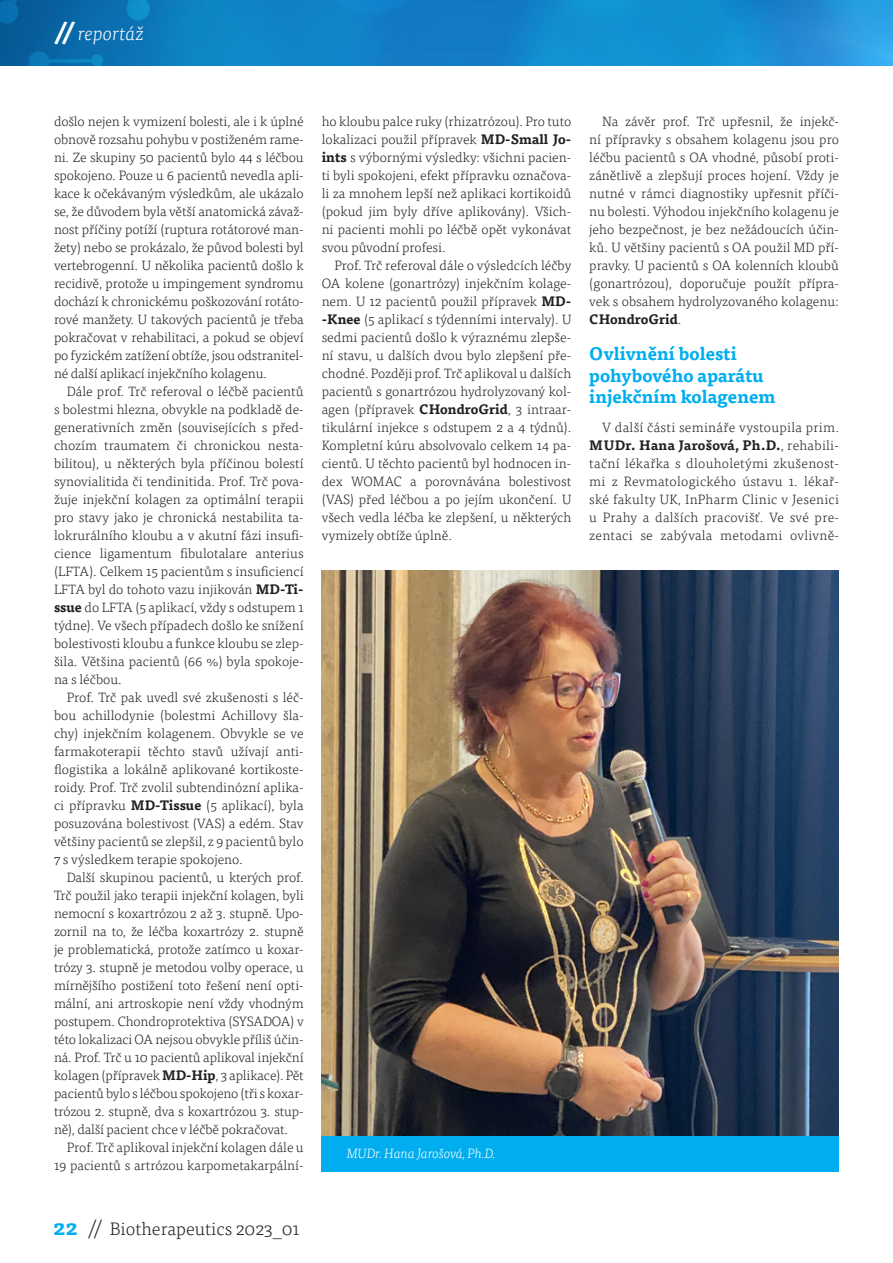
<style>
.page{position:relative;width:893px;height:1263px;background:#fff}
.page>*{position:absolute;margin:0;border:0;box-sizing:border-box;transform-origin:0 0}
.t1{font:italic 300 19.5px "Tisa Pro";color:#fff}
.MEZITITULKY_FINAL{font:700 18px/21.6px "Tisa Pro";color:#00aeef}
.t2{font:300 18px "Tisa Pro";color:#231f20}
.HLAVNÍ_TEXT{font:300 13.5px/18px "Tisa Pro";color:#231f20;text-align:justify}
.otazka_medi{font:italic 300 13.5px "Tisa Pro";letter-spacing:-.01em;color:#fff}
.s1{font-weight:700;font-size:24px}
.s2{font-weight:700}
.s3{font-weight:700;font-size:21px;color:#00aeef}
.s4{font-size:21px}
</style>
<div class="page">
<img style="left:0;top:0;width:893px;height:65px">
<img style="left:322px;top:571px;width:517px;height:565px">
<div style="left:322px;top:1136px;width:517px;height:36px;background:#00aeef"></div>
<p class="t1" style="left:55px;top:20px;width:90px"><span class="s1">//</span> reportáž</p>
<p class="HLAVNÍ_TEXT" style="left:54px;top:112px;width:251px">došlo nejen k vymizení bolesti, ale i k úplné obnově rozsahu pohybu v postiženém rame&shy;ni. Ze skupiny 50 pacientů bylo 44 s léčbou spokojeno. Pouze u 6 pacientů nevedla apli&shy;kace k očekávaným výsledkům, ale ukázalo se, že důvodem byla větší anatomická závaž&shy;nost příčiny potíží (ruptura rotátorové man&shy;žety) nebo se prokázalo, že původ bolesti byl vertebrogenní. U několika pacientů došlo k recidivě, protože u impingement syndromu dochází k chronickému poškozování rotáto&shy;rové manžety. U takových pacientů je třeba pokračovat v rehabilitaci, a pokud se objeví po fyzickém zatížení obtíže, jsou odstranitel&shy;né další aplikací injekčního kolagenu.</p>
<p class="HLAVNÍ_TEXT" style="left:54px;top:382px;width:251px;text-indent:13px">Dále prof. Trč referoval o léčbě pacientů s bolestmi hlezna, obvykle na podkladě de&shy;generativních změn (souvisejících s před&shy;chozím traumatem či chronickou nesta&shy;bilitou), u některých byla příčinou bolestí synovialitida či tendinitida. Prof. Trč pova&shy;žuje injekční kolagen za optimální terapii pro stavy jako je chronická nestabilita ta&shy;lokrurálního kloubu a v akutní fázi insufi&shy;cience ligamentum fibulotalare anterius (LFTA). Celkem 15 pacientům s insuficiencí LFTA byl do tohoto vazu injikován <span class="s2">MD-Ti&shy;ssue</span> do LFTA (5 aplikací, vždy s odstupem 1 týdne). Ve všech případech došlo ke snížení bolestivosti kloubu a funkce kloubu se zlep&shy;šila. Většina pacientů (66 %) byla spokoje&shy;na s léčbou.</p>
<p class="HLAVNÍ_TEXT" style="left:54px;top:688px;width:251px;text-indent:13px">Prof. Trč pak uvedl své zkušenosti s léč&shy;bou achillodynie (bolestmi Achillovy šla&shy;chy) injekčním kolagenem. Obvykle se ve farmakoterapii těchto stavů užívají anti&shy;flogistika a lokálně aplikované kortikoste&shy;roidy. Prof. Trč zvolil subtendinózní aplika&shy;ci přípravku <span class="s2">MD-Tissue</span> (5 aplikací), byla posuzována bolestivost (VAS) a edém. Stav většiny pacientů se zlepšil, z 9 pacientů bylo 7 s výsledkem terapie spokojeno.</p>
<p class="HLAVNÍ_TEXT" style="left:54px;top:868px;width:251px;text-indent:13px">Další skupinou pacientů, u kterých prof.<br>Trč použil jako terapii injekční kolagen, byli nemocní s koxartrózou 2 až 3. stupně. Upo&shy;zornil na to, že léčba koxartrózy 2. stupně je problematická, protože zatímco u koxar&shy;trózy 3. stupně je metodou volby operace, u mírnějšího postižení toto řešení není opti&shy;mální, ani artroskopie není vždy vhodným postupem. Chondroprotektiva (SYSADOA) v této lokalizaci OA nejsou obvykle příliš účin&shy;ná. Prof. Trč u 10 pacientů aplikoval injekční kolagen (přípravek <span class="s2">MD-Hip</span>, 3 aplikace). Pět pacientů bylo s léčbou spokojeno (tři s koxar&shy;trózou 2. stupně, dva s koxartrózou 3. stup&shy;ně), další pacient chce v léčbě pokračovat.</p>
<p class="HLAVNÍ_TEXT" style="left:54px;top:1138px;width:251px;text-align:right">Prof. Trč aplikoval injekční kolagen dále u<br>19 pacientů s artrózou karpometakarpální-</p>
<p class="HLAVNÍ_TEXT" style="left:322px;top:112px;width:251px">ho kloubu palce ruky (rhizatrózou). Pro tuto lokalizaci použil přípravek <span class="s2">MD-Small Jo&shy;ints</span> s výbornými výsledky: všichni pacien&shy;ti byli spokojeni, efekt přípravku označova&shy;li za mnohem lepší než aplikaci kortikoidů (pokud jim byly dříve aplikovány). Všich&shy;ni pacienti mohli po léčbě opět vykonávat svou původní profesi.</p>
<p class="HLAVNÍ_TEXT" style="left:322px;top:256px;width:251px;text-indent:13px">Prof. Trč referoval dále o výsledcích léčby OA kolene (gonartrózy) injekčním kolage&shy;nem. U 12 pacientů použil přípravek <span class="s2">MD--Knee</span> (5 aplikací s týdenními intervaly). U sedmi pacientů došlo k výraznému zlepše&shy;ní stavu, u dalších dvou bylo zlepšení pře&shy;chodné. Později prof. Trč aplikoval u dalších pacientů s gonartrózou hydrolyzovaný kol&shy;agen (přípravek <span class="s2">CHondroGrid</span>, 3 intraar&shy;tikulární injekce s odstupem 2 a 4 týdnů).<br>Kompletní kúru absolvovalo celkem 14 pa&shy;cientů. U těchto pacientů byl hodnocen in&shy;dex WOMAC a porovnávána bolestivost (VAS) před léčbou a po jejím ukončení. U všech vedla léčba ke zlepšení, u některých vymizely obtíže úplně.</p>
<p class="HLAVNÍ_TEXT" style="left:589px;top:112px;width:251px;text-indent:13px">Na závěr prof. Trč upřesnil, že injekč&shy;ní přípravky s obsahem kolagenu jsou pro léčbu pacientů s OA vhodné, působí proti&shy;zánětlivě a zlepšují proces hojení. Vždy je nutné v rámci diagnostiky upřesnit příči&shy;nu bolesti. Výhodou injekčního kolagenu je jeho bezpečnost, je bez nežádoucích účin&shy;ků. U většiny pacientů s OA použil MD pří&shy;pravky. U pacientů s OA kolenních kloubů (gonartrózou), doporučuje použít přípra&shy;vek s obsahem hydrolyzovaného kolagenu:<br><span class="s2">CHondroGrid</span>.</p>
<p class="MEZITITULKY_FINAL" style="left:589px;top:342px;width:188px">Ovlivnění bolesti pohybového aparátu injekčním kolagenem</p>
<p class="HLAVNÍ_TEXT" style="left:589px;top:418px;width:251px;text-indent:13px">V další části semináře vystoupila prim.<br><span class="s2">MUDr. Hana Jarošová, Ph.D.</span>, rehabili&shy;tační lékařka s dlouholetými zkušenost&shy;mi z Revmatologického ústavu 1. lékař&shy;ské fakulty UK, InPharm Clinic v Jesenici u Prahy a dalších pracovišť. Ve své pre&shy;zentaci se zabývala metodami ovlivně-</p>
<p class="otazka_medi" style="left:347px;top:1144px;width:150px">MUDr. Hana Jarošová, Ph.D.</p>
<h2 class="t2" style="left:53px;top:1216px;width:248px"><span class="s3">22</span> <span class="s4">//</span> Biotherapeutics 2023_01</h2>
</div>
